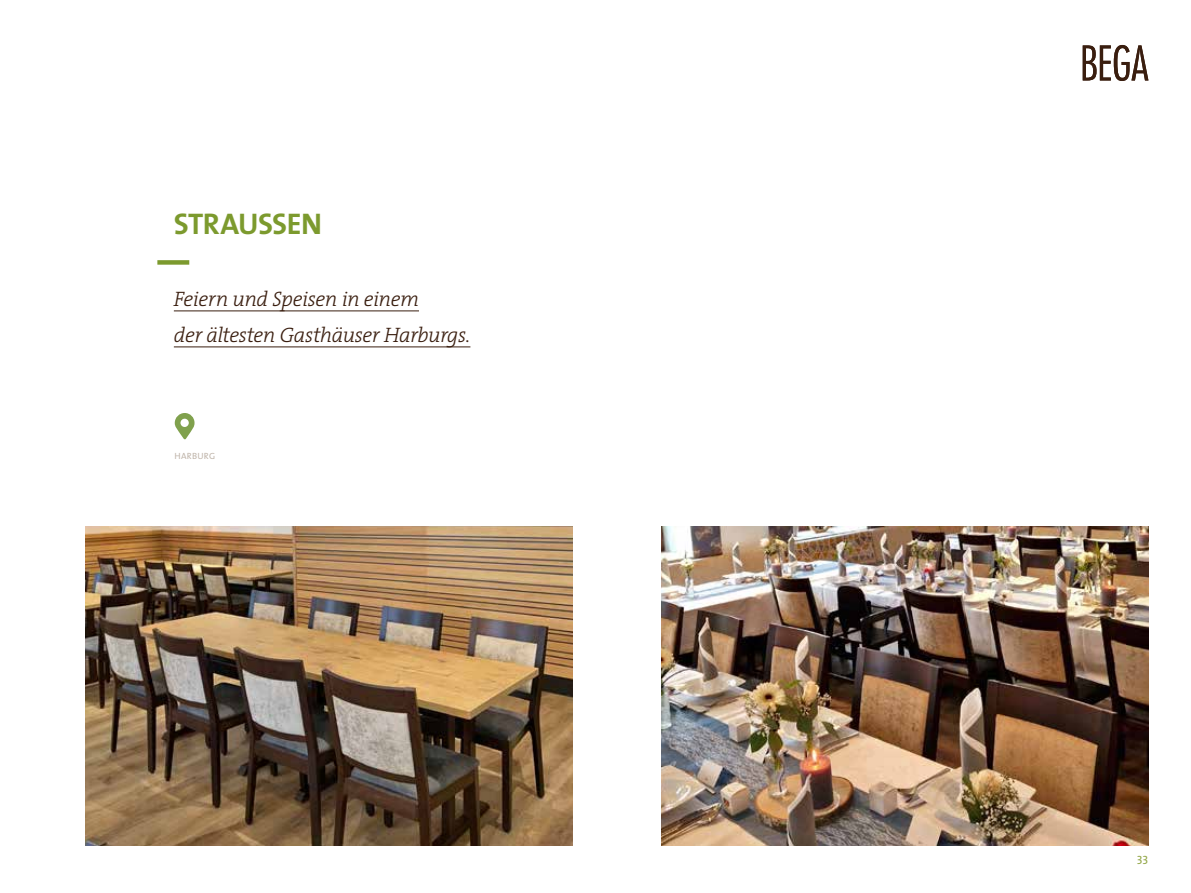
<style>
.page{position:relative;width:1191px;height:893px;background:#fff}
.page>*{position:absolute;margin:0;border:0;box-sizing:border-box;transform-origin:0 0}
.t1{font:700 30px "The Sans";letter-spacing:-.02em;color:#7c9a2e}
.t2{font:italic 300 21px/36px "The Serif";letter-spacing:-.025em;color:#3a1e0f}
.t3{font:12px "The Sans Regular Caps";color:#93a748}
.t4{font:9px "The Sans";letter-spacing:.03em;color:#c0b5aa}
</style>
<div class="page">
<img style="left:85px;top:526px;width:487px;height:319px">
<hr style="left:174px;top:311px;width:245px;height:1px;background:#3a1e0f">
<hr style="left:174px;top:347px;width:296px;height:1px;background:#3a1e0f">
<div style="left:157px;top:260px;width:32px;height:5px;background:#7c9a2e"></div>
<svg style="left:175px;top:413px;width:19px;height:27px"></svg>
<img style="left:661px;top:526px;width:487px;height:319px">
<svg style="left:1082px;top:45px;width:66px;height:36px"></svg>
<h1 class="t1" style="left:174px;top:199px;width:150px">STRAUSSEN</h1>
<p class="t2" style="left:174px;top:280px;width:298px">Feiern und Speisen in einem<br>der ältesten Gasthäuser Harburgs.</p>
<p class="t4" style="left:174px;top:448px;width:42px">HARBURG</p>
<p class="t3" style="left:1136px;top:853px;width:13px">33</p>
</div>
